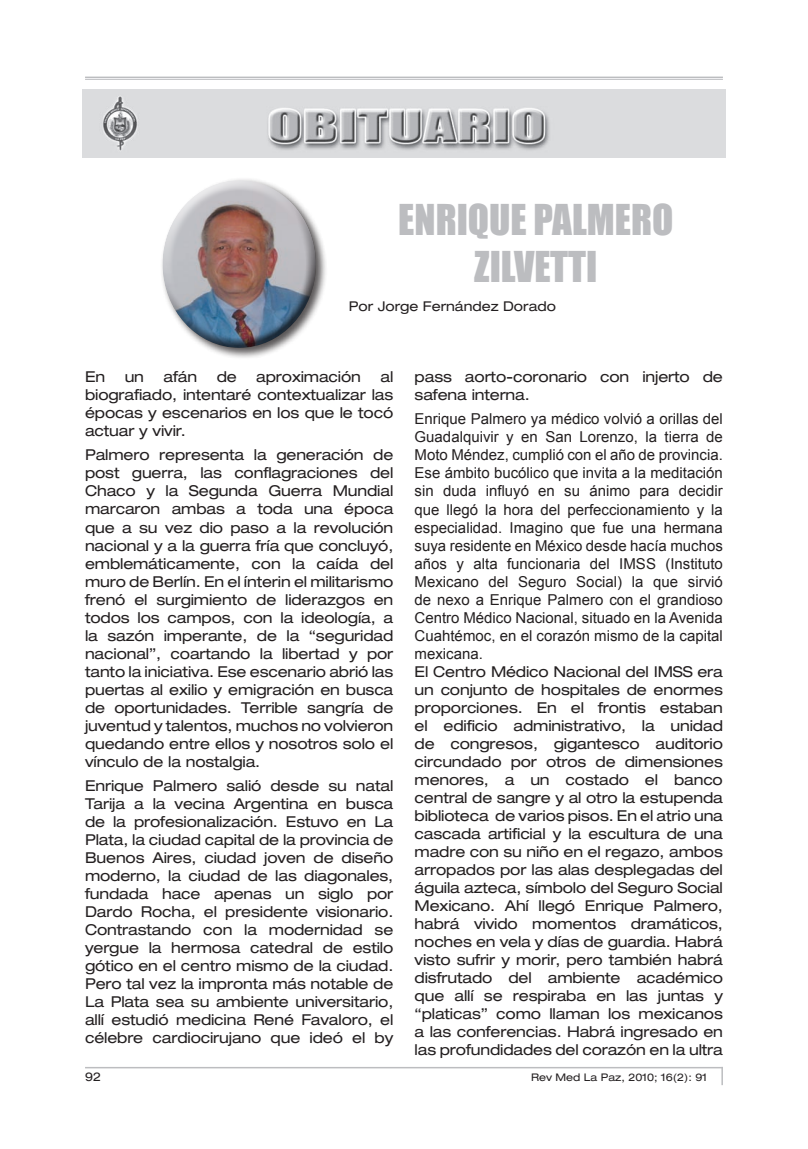
<style>
.page{position:relative;width:808px;height:1149px;background:#fff}
.page>*{position:absolute;margin:0;border:0;box-sizing:border-box;transform-origin:0 0}
.t1{font:39px/46.8px "Impact";color:#bcbdc0;text-align:center}
.t2{font:expanded 15px/18px "Helvetica Neue";letter-spacing:-.01em;color:#231f20;text-align:justify}
.t3{font:15px/18px "Arial";color:#231f20;text-align:justify}
.t4{font:expanded 13.5px "Helvetica Neue";color:#231f20}
.t5{font:expanded 12px "Helvetica Neue";color:#231f20}
.t6{font:expanded 10.5px "Helvetica Neue";color:#231f20}
</style>
<div class="page">
<hr style="left:85px;top:77px;width:638px;height:1px;background:#bcbdc0">
<hr style="left:85px;top:79px;width:638px;height:1px;background:#bcbdc0">
<hr style="left:85px;top:1066px;width:638px;height:2px;background:#bcbdc0">
<svg style="left:721px;top:1066px;width:2px;height:18px"></svg>
<img style="left:83px;top:89px;width:642px;height:69px">
<div style="left:159px;top:177px;width:173px;height:187px;background:#231f20;opacity:.75"></div>
<div style="left:161px;top:179px;width:158px;height:171px;background:#231f20;opacity:.75"></div>
<h1 class="t1" style="left:398px;top:195px;width:277px">ENRIQUE PALMERO<br>ZILVETTI</h1>
<p class="t4" style="left:349px;top:298px;width:209px">Por Jorge Fernández Dorado</p>
<p class="t2" style="left:85px;top:367px;width:22px">En</p>
<p class="t2" style="left:125px;top:367px;width:21px">un</p>
<p class="t2" style="left:163px;top:367px;width:35px">afán</p>
<p class="t2" style="left:217px;top:367px;width:22px">de</p>
<p class="t2" style="left:256px;top:367px;width:106px">aproximación</p>
<p class="t2" style="left:85px;top:367px;width:310px;text-indent:295px">al biografiado, intentaré contextualizar las épocas y escenarios en los que le tocó actuar y vivir.</p>
<p class="t2" style="left:85px;top:445px;width:310px">Palmero representa la generación de post guerra, las conflagraciones del Chaco y la Segunda Guerra Mundial marcaron ambas a toda una época que a su vez dio paso a la revolución nacional y a la guerra fría que concluyó, emblemáticamente, con la caída del muro de Berlín. En el ínterin el militarismo frenó el surgimiento de liderazgos en todos los campos, con la ideología, a la sazón imperante, de la “seguridad nacional”, coartando la libertad y por tanto la iniciativa. Ese escenario abrió las puertas al exilio y emigración en busca de oportunidades. Terrible sangría de juventud y talentos, muchos no volvieron quedando entre ellos y nosotros solo el vínculo de la nostalgia.</p>
<p class="t2" style="left:85px;top:776px;width:310px">Enrique Palmero salió desde su natal Tarija a la vecina Argentina en busca de la profesionalización. Estuvo en La Plata, la ciudad capital de la provincia de Buenos Aires, ciudad joven de diseño moderno, la ciudad de las diagonales, fundada hace apenas un siglo por Dardo Rocha, el presidente visionario.<br>Contrastando con la modernidad se yergue la hermosa catedral de estilo gótico en el centro mismo de la ciudad.<br>Pero tal vez la impronta más notable de La Plata sea su ambiente universitario, allí estudió medicina René Favaloro, el célebre cardiocirujano que ideó el by</p>
<p class="t2" style="left:415px;top:367px;width:310px">pass aorto-coronario con injerto de safena interna.</p>
<p class="t3" style="left:415px;top:410px;width:310px">Enrique Palmero ya médico volvió a orillas del Guadalquivir y en San Lorenzo, la tierra de Moto Méndez, cumplió con el año de provincia.<br>Ese ámbito bucólico que invita a la meditación sin duda influyó en su ánimo para decidir que llegó la hora del perfeccionamiento y la especialidad. Imagino que fue una hermana suya residente en México desde hacía muchos años y alta funcionaria del IMSS (Instituto Mexicano del Seguro Social) la que sirvió de nexo a Enrique Palmero con el grandioso Centro Médico Nacional, situado en la Avenida Cuahtémoc, en el corazón mismo de la capital mexicana.</p>
<p class="t2" style="left:415px;top:661px;width:310px">El Centro Médico Nacional del IMSS era un conjunto de hospitales de enormes proporciones. En el frontis estaban el edificio administrativo, la unidad de congresos, gigantesco auditorio circundado por otros de dimensiones menores, a un costado el banco central de sangre y al otro la estupenda biblioteca de varios pisos. En el atrio una cascada artificial y la escultura de una madre con su niño en el regazo, ambos arropados por las alas desplegadas del águila azteca, símbolo del Seguro Social Mexicano. Ahí llegó Enrique Palmero, habrá vivido momentos dramáticos, noches en vela y días de guardia. Habrá visto sufrir y morir, pero también habrá disfrutado del ambiente académico que allí se respiraba en las juntas y “platicas” como llaman los mexicanos a las conferencias. Habrá ingresado en las profundidades del corazón en la ultra</p>
<p class="t5" style="left:85px;top:1068px;width:18px">92</p>
<p class="t6" style="left:531px;top:1070px;width:178px">Rev Med La Paz, 2010; 16(2): 91</p>
</div>
